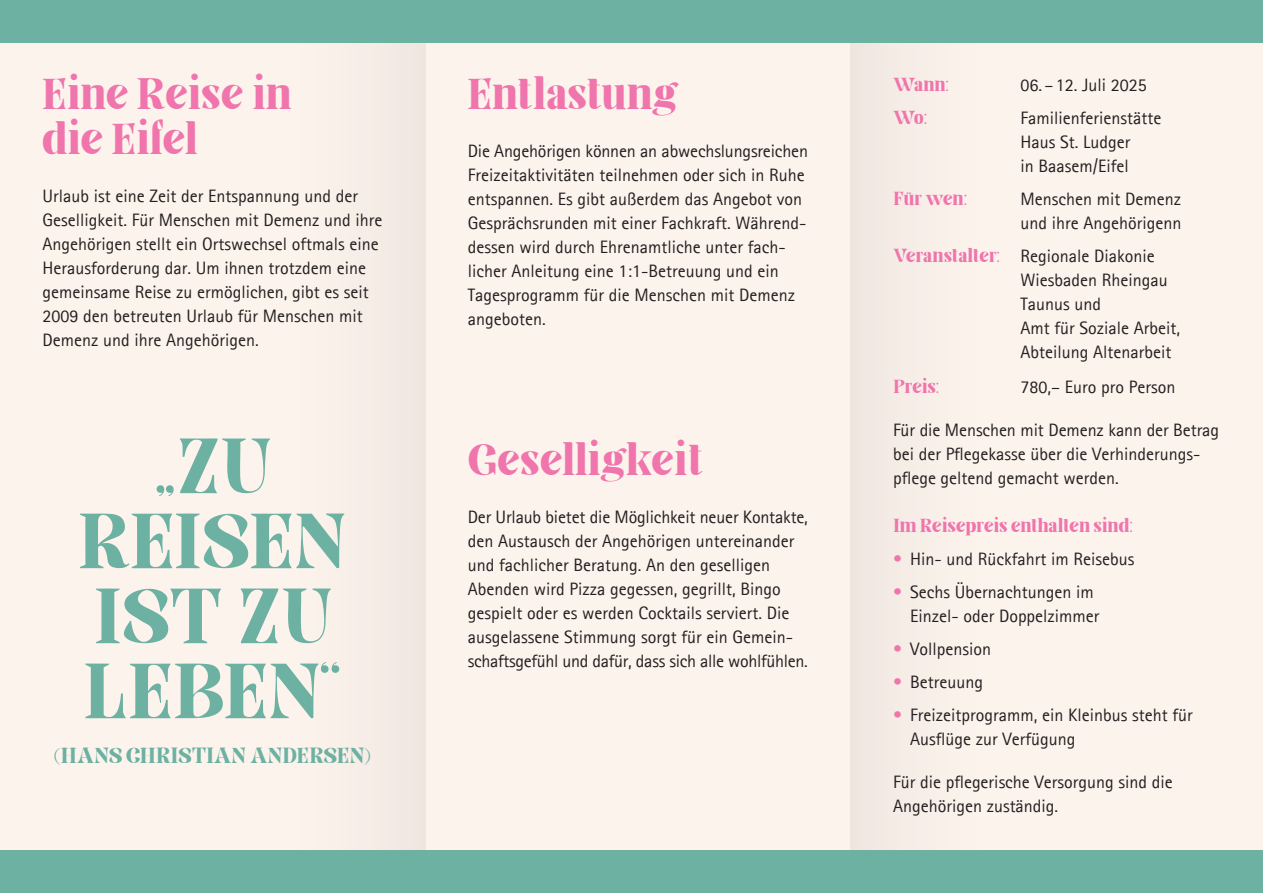
<style>
.page{position:relative;width:1263px;height:893px;background:#fdf3ed}
.page>*{position:absolute;margin:0;border:0;box-sizing:border-box;transform-origin:0 0}
.t1{font:75px "Elika Gorica";letter-spacing:.015em;color:#6cb1a1}
.t2{font:42px/45px "Elika Gorica";color:#ef75ac}
.t3{font:21px "Elika Gorica";letter-spacing:-.005em;color:#6cb1a1}
.t4{font:18px/24px "Agfa Rotis Sans Serif";color:#231f20}
.t5{font:18px "Elika Gorica";color:#ef75ac}
.s1{font-family:"Elika Gorica";color:#ef75ac}
.s2{color:#ef75ac}
</style>
<div class="page">
<div style="left:850px;top:0;width:170px;height:893px;background:#f9efe9"></div>
<div style="left:255px;top:0;width:170px;height:893px;background:#f9efe9"></div>
<div style="left:0;top:0;width:1263px;height:43px;background:#6cb1a1"></div>
<div style="left:0;top:850px;width:1263px;height:43px;background:#6cb1a1"></div>
<p class="t2" style="left:43px;top:72px;width:251px">Eine Reise in die Eifel</p>
<p class="t4" style="left:43px;top:184px;width:341px">Urlaub ist eine Zeit der Entspannung und der Geselligkeit. Für Menschen mit Demenz und ihre Angehörigen stellt ein Ortswechsel oftmals eine Herausforderung dar. Um ihnen trotzdem eine gemeinsame Reise zu ermöglichen, gibt es seit 2009 den betreuten Urlaub für Menschen mit Demenz und ihre Angehörigen.</p>
<p class="t1" style="left:154px;top:423px;width:118px">„ZU</p>
<p class="t1" style="left:79px;top:498px;width:268px">REISEN</p>
<p class="t1" style="left:93px;top:573px;width:240px">IST ZU</p>
<p class="t1" style="left:85px;top:648px;width:257px">LEBEN“</p>
<p class="t3" style="left:54px;top:744px;width:318px">(HANS CHRISTIAN ANDERSEN)</p>
<p class="t2" style="left:468px;top:72px;width:210px">Entlastung</p>
<p class="t4" style="left:468px;top:139px;width:342px">Die Angehörigen können an abwechslungsreichen Freizeitaktivitäten teilnehmen oder sich in Ruhe entspannen. Es gibt außerdem das Angebot von Gesprächsrunden mit einer Fachkraft. Während&shy;dessen wird durch Ehrenamtliche unter fach&shy;licher Anleitung eine 1:1-Betreuung und ein Tagesprogramm für die Menschen mit Demenz angeboten.</p>
<p class="t2" style="left:468px;top:438px;width:237px">Geselligkeit</p>
<p class="t4" style="left:468px;top:505px;width:342px">Der Urlaub bietet die Möglichkeit neuer Kontakte, den Austausch der Angehörigen untereinander und fachlicher Beratung. An den geselligen Abenden wird Pizza gegessen, gegrillt, Bingo gespielt oder es werden Cocktails serviert. Die ausgelassene Stimmung sorgt für ein Gemein&shy;schaftsgefühl und dafür, dass sich alle wohlfühlen.</p>
<p class="t5" style="left:893px;top:74px;width:58px">Wann:</p>
<p class="t4" style="left:1020px;top:73px;width:128px">06. – 12. Juli 2025</p>
<p class="t5" style="left:893px;top:107px;width:36px">Wo:</p>
<p class="t4" style="left:1020px;top:106px;width:142px">Familienferienstätte<br>Haus St. Ludger<br>in Baasem/Eifel</p>
<p class="t5" style="left:893px;top:188px;width:76px">Für wen:</p>
<p class="t4" style="left:1020px;top:187px;width:162px">Menschen mit Demenz und ihre Angehörigenn</p>
<p class="t4" style="left:1020px;top:244px;width:161px;text-indent:-128px"><span class="s1">Veranstalter:</span> Regionale Diakonie<br>Wiesbaden Rheingau<br>Taunus und<br>Amt für Soziale Arbeit,<br>Abteilung Altenarbeit</p>
<p class="t5" style="left:893px;top:376px;width:48px">Preis:</p>
<p class="t4" style="left:1020px;top:374px;width:156px">780,– Euro pro Person</p>
<p class="t4" style="left:893px;top:418px;width:328px">Für die Menschen mit Demenz kann der Betrag bei der Pflegekasse über die Verhinderungs&shy;pflege geltend gemacht werden.</p>
<p class="t5" style="left:893px;top:515px;width:242px">Im Reisepreis enthalten sind:</p>
<p class="t4" style="left:893px;top:547px;width:243px"><span class="s2">•</span> Hin- und Rückfahrt im Reisebus</p>
<p class="t4" style="left:910px;top:580px;width:191px;text-indent:-17px"><span class="s2">•</span> Sechs Übernachtungen im<br>Einzel- oder Doppelzimmer</p>
<p class="t4" style="left:893px;top:637px;width:99px"><span class="s2">•</span> Vollpension</p>
<p class="t4" style="left:893px;top:670px;width:91px"><span class="s2">•</span> Betreuung</p>
<p class="t4" style="left:910px;top:703px;width:284px;text-indent:-17px"><span class="s2">•</span> Freizeitprogramm, ein Kleinbus steht für<br>Ausflüge zur Verfügung</p>
<p class="t4" style="left:893px;top:770px;width:281px">Für die pflegerische Versorgung sind die</p>
<p class="t4" style="left:893px;top:794px;width:167px">Angehörigen zuständig.</p>
</div>
